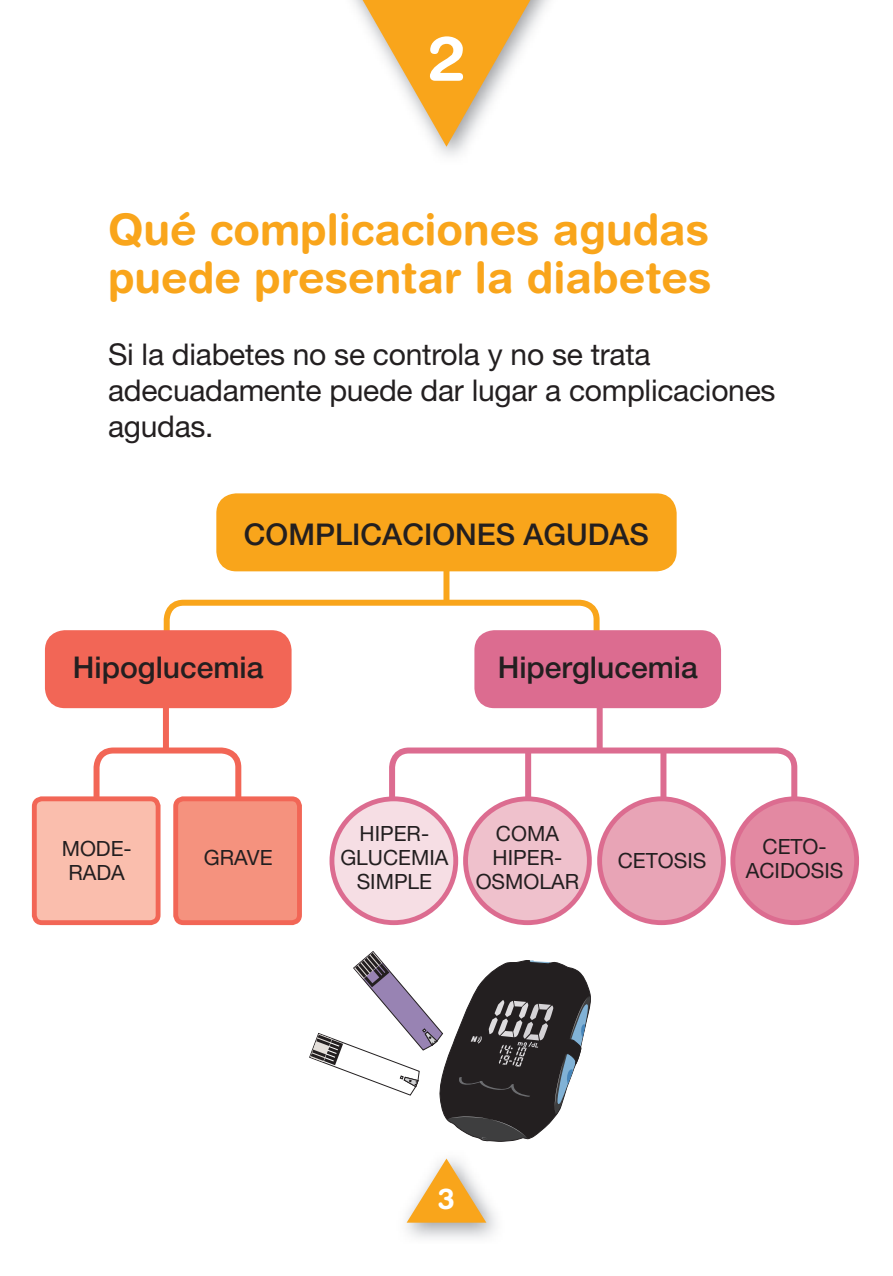
<style>
.page{position:relative;width:893px;height:1276px;background:#fff}
.page>*{position:absolute;margin:0;border:0;box-sizing:border-box;transform-origin:0 0}
.t1{font:700 62.4px "Helvetica Rounded LT Std";color:#fff}
.t2{font:700 43.5px/48px "Helvetica Rounded LT Std";color:#f9a51b}
.t3{font:30px/36px "Helvetica Neue LT Std";letter-spacing:-.01em;color:#231f20}
.t4{font:500 30px "Helvetica Neue LT Std";color:#231f20}
.t5{font:700 28.8px "Helvetica Rounded LT Std";color:#fff}
.t6{font:21px/24px "Helvetica Neue LT Std";color:#231f20;text-align:center}
</style>
<div class="page">
<div style="left:466px;top:799px;width:123px;height:123px;background:#efc1cc;border-radius:50%"></div>
<div style="left:463px;top:796px;width:129px;height:129px;border:5px solid #dc6c90;border-radius:50%"></div>
<div style="left:332px;top:799px;width:124px;height:123px;background:#f6dee4;border-radius:50%"></div>
<div style="left:329px;top:796px;width:129px;height:129px;border:5px solid #dc6c90;border-radius:50%"></div>
<svg style="left:348px;top:0;width:198px;height:147px"></svg>
<img style="left:406px;top:1201px;width:90px;height:38px">
<svg style="left:407px;top:1158px;width:79px;height:64px"></svg>
<svg style="left:163px;top:597px;width:437px;height:104px"></svg>
<div style="left:600px;top:799px;width:123px;height:123px;background:#e8a4b6;border-radius:50%"></div>
<div style="left:597px;top:796px;width:129px;height:129px;border:5px solid #dc6c90;border-radius:50%"></div>
<div style="left:733px;top:799px;width:124px;height:123px;background:#e389a2;border-radius:50%"></div>
<div style="left:730px;top:796px;width:129px;height:129px;border:5px solid #dc6c90;border-radius:50%"></div>
<div style="left:443px;top:570px;width:6px;height:31px;background:#f9a51b"></div>
<div style="left:219px;top:496px;width:455px;height:72px;background:#f9a51b;border-radius:17px"></div>
<div style="left:216px;top:493px;width:461px;height:78px;border:6px solid #f9a51b;border-radius:17px"></div>
<div style="left:477px;top:633px;width:241px;height:72px;background:#dc6c90;border-radius:17px"></div>
<div style="left:474px;top:630px;width:247px;height:78px;border:6px solid #dc6c90;border-radius:17px"></div>
<div style="left:48px;top:633px;width:241px;height:72px;background:#f26656;border-radius:17px"></div>
<div style="left:45px;top:630px;width:247px;height:78px;border:6px solid #f26656;border-radius:17px"></div>
<svg style="left:386px;top:744px;width:414px;height:60px"></svg>
<div style="left:525px;top:750px;width:6px;height:48px;background:#dc6c90"></div>
<div style="left:660px;top:750px;width:6px;height:48px;background:#dc6c90"></div>
<div style="left:34px;top:799px;width:124px;height:123px;background:#fabead;border-radius:8px"></div>
<div style="left:32px;top:796px;width:129px;height:129px;border:5px solid #f26656;border-radius:8px"></div>
<div style="left:176px;top:799px;width:123px;height:123px;background:#f5927e;border-radius:8px"></div>
<div style="left:173px;top:796px;width:129px;height:129px;border:5px solid #f26656;border-radius:8px"></div>
<svg style="left:91px;top:747px;width:153px;height:57px"></svg>
<div style="left:163px;top:702px;width:6px;height:47px;background:#f26656"></div>
<div style="left:597px;top:706px;width:6px;height:43px;background:#dc6c90"></div>
<svg style="left:309px;top:951px;width:282px;height:191px"></svg>
<h1 class="t1" style="left:428px;top:21px;width:39px">2</h1>
<h2 class="t2" style="left:108px;top:204px;width:605px">Qué complicaciones agudas puede presentar la diabetes</h2>
<p class="t3" style="left:108px;top:335px;width:669px">Si la diabetes no se controla y no se trata adecuadamente puede dar lugar a complicaciones agudas.</p>
<p class="t4" style="left:244px;top:516px;width:407px">COMPLICACIONES AGUDAS</p>
<p class="t4" style="left:73px;top:649px;width:192px">Hipoglucemia</p>
<p class="t4" style="left:498px;top:649px;width:202px">Hiperglucemia</p>
<p class="t6" style="left:62px;top:836px;width:72px">MODE-<br>RADA</p>
<p class="t6" style="left:204px;top:845px;width:70px">GRAVE</p>
<p class="t6" style="left:340px;top:821px;width:110px">HIPER-<br>GLUCEMIA<br>SIMPLE</p>
<p class="t6" style="left:476px;top:821px;width:105px">COMA<br>HIPER-<br>OSMOLAR</p>
<p class="t6" style="left:618px;top:848px;width:90px">CETOSIS</p>
<p class="t6" style="left:746px;top:834px;width:99px">CETO-<br>ACIDOSIS</p>
<p class="t5" style="left:438px;top:1181px;width:19px">3</p>
</div>
